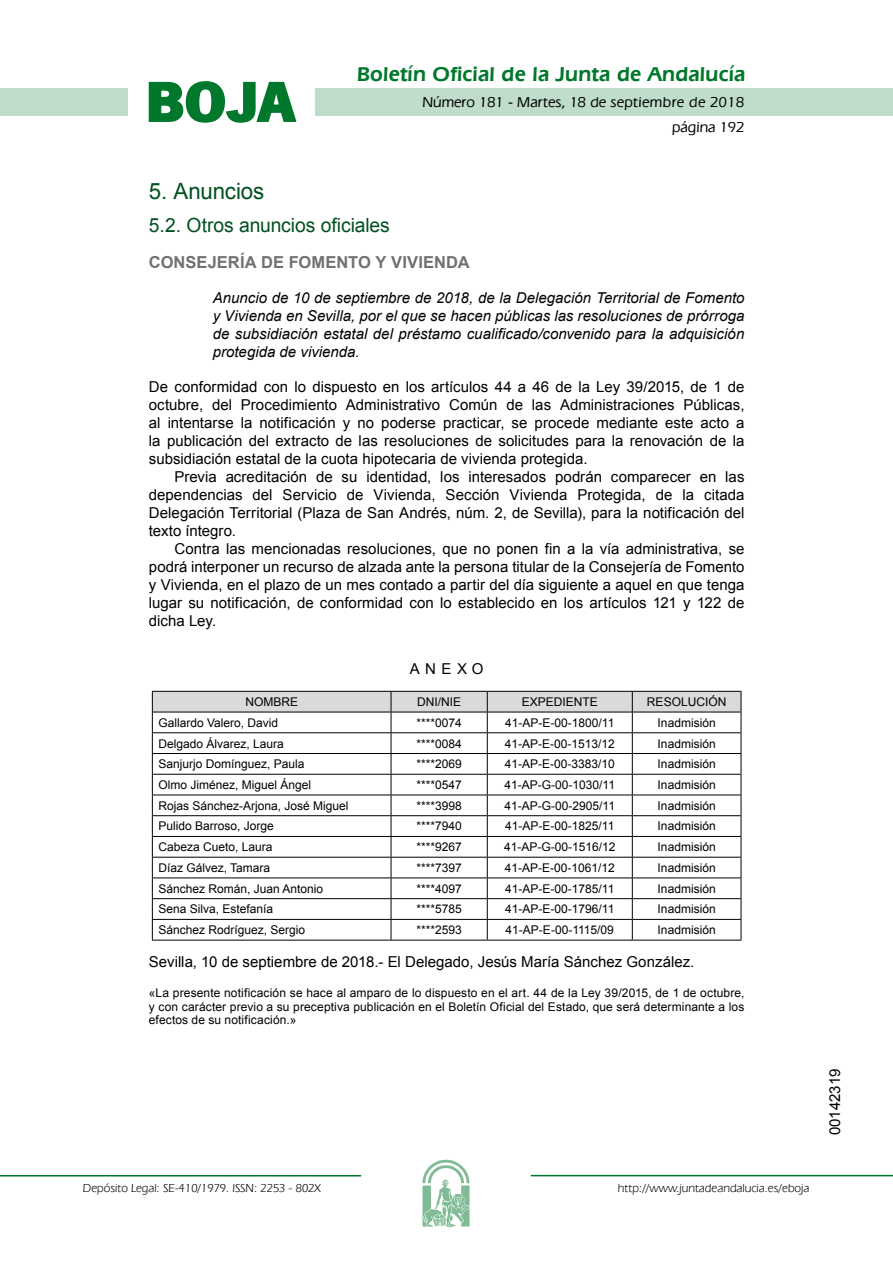
<style>
.page{position:relative;width:893px;height:1263px;background:#fff}
.page>*{position:absolute;margin:0;border:0;box-sizing:border-box;transform-origin:0 0}
.t1{font:700 57.75px "News Got T";color:#00782c;scale:1.14 1}
.t2{font:22.5px "Arial";letter-spacing:-.005em;color:#00501f}
.t3{font:600 21px "Eras IT Cby BT";letter-spacing:.01em;color:#00782c}
.t4{font:19.5px "Arial";letter-spacing:-.005em;color:#00501f}
.t5{font:700 16.5px "Arial";letter-spacing:.005em;color:#707173}
.t6{font:15px/18px "Arial";color:#000;text-align:justify}
.t7{font:italic 15px/18px "Arial";color:#000;text-align:justify}
.t8{font:500 15px/24.5px "Eras IT Cby BT";color:#000;text-align:right}
.t9{font:12px/13.5px "Arial";color:#000;text-align:justify}
.t10{font:12px "Eras IT Cby BT";color:#000}
</style>
<div class="page">
<div style="left:315px;top:88px;width:577px;height:28px;background:#bfddca"></div>
<div style="left:0;top:88px;width:128px;height:28px;background:#bfddca"></div>
<hr style="left:0;top:1175px;width:361px;height:2px;background:#00782c">
<svg style="left:422px;top:1159px;width:47px;height:68px"></svg>
<hr style="left:531px;top:1175px;width:361px;height:1px;background:#00782c">
<svg style="left:148px;top:81px;width:149px;height:42px"></svg>
<svg style="left:152px;top:691px;width:589px;height:249px"></svg>
<hr style="left:152px;top:940px;width:239px;height:1px;background:#000">
<hr style="left:391px;top:940px;width:96px;height:1px;background:#000">
<hr style="left:487px;top:940px;width:145px;height:1px;background:#000">
<hr style="left:632px;top:940px;width:109px;height:1px;background:#000">
<h1 class="t1" style="left:145px;top:68px;width:133px">BOJA</h1>
<h3 class="t3" style="left:357px;top:62px;width:390px">Boletín Oficial de la Junta de Andalucía</h3>
<p class="t8" style="left:422px;top:90px;width:323px">Número 181 - Martes, 18 de septiembre de 2018 página 192</p>
<h2 class="t2" style="left:149px;top:177px;width:117px">5. Anuncios</h2>
<h3 class="t4" style="left:149px;top:212px;width:242px">5.2. Otros anuncios oficiales</h3>
<p class="t5" style="left:149px;top:251px;width:322px">CONSEJERÍA DE FOMENTO Y VIVIENDA</p>
<p class="t7" style="left:213px;top:289px;width:533px">Anuncio de 10 de septiembre de 2018, de la Delegación Territorial de Fomento y Vivienda en Sevilla, por el que se hacen públicas las resoluciones de prórroga de subsidiación estatal del préstamo cualificado/convenido para la adquisición protegida de vivienda.</p>
<p class="t6" style="left:149px;top:378px;width:597px">De conformidad con lo dispuesto en los artículos 44 a 46 de la Ley 39/2015, de 1 de octubre, del Procedimiento Administrativo Común de las Administraciones Públicas, al intentarse la notificación y no poderse practicar, se procede mediante este acto a la publicación del extracto de las resoluciones de solicitudes para la renovación de la subsidiación estatal de la cuota hipotecaria de vivienda protegida.</p>
<p class="t6" style="left:149px;top:468px;width:597px;text-indent:26px">Previa acreditación de su identidad, los interesados podrán comparecer en las dependencias del Servicio de Vivienda, Sección Vivienda Protegida, de la citada Delegación Territorial (Plaza de San Andrés, núm. 2, de Sevilla), para la notificación del texto íntegro.</p>
<p class="t6" style="left:149px;top:540px;width:597px;text-indent:26px">Contra las mencionadas resoluciones, que no ponen fin a la vía administrativa, se podrá interponer un recurso de alzada ante la persona titular de la Consejería de Fomento y Vivienda, en el plazo de un mes contado a partir del día siguiente a aquel en que tenga lugar su notificación, de conformidad con lo establecido en los artículos 121 y 122 de dicha Ley.</p>
<p class="t6" style="left:410px;top:660px;width:75px">ANEXO</p>
<p class="t9" style="left:245px;top:695px;width:54px">NOMBRE</p>
<p class="t9" style="left:417px;top:695px;width:46px">DNI/NIE</p>
<p class="t9" style="left:521px;top:695px;width:78px">EXPEDIENTE</p>
<p class="t9" style="left:647px;top:695px;width:81px">RESOLUCIÓN</p>
<p class="t9" style="left:158px;top:716px;width:121px">Gallardo Valero, David</p>
<p class="t9" style="left:416px;top:716px;width:47px">****0074</p>
<p class="t9" style="left:505px;top:716px;width:111px">41-AP-E-00-1800/11</p>
<p class="t9" style="left:657px;top:716px;width:60px">Inadmisión</p>
<p class="t9" style="left:158px;top:737px;width:127px">Delgado Álvarez, Laura</p>
<p class="t9" style="left:416px;top:737px;width:47px">****0084</p>
<p class="t9" style="left:504px;top:737px;width:112px">41-AP-E-00-1513/12</p>
<p class="t9" style="left:657px;top:737px;width:60px">Inadmisión</p>
<p class="t9" style="left:158px;top:757px;width:148px">Sanjurjo Domínguez, Paula</p>
<p class="t9" style="left:416px;top:757px;width:47px">****2069</p>
<p class="t9" style="left:504px;top:757px;width:112px">41-AP-E-00-3383/10</p>
<p class="t9" style="left:657px;top:757px;width:60px">Inadmisión</p>
<p class="t9" style="left:158px;top:778px;width:154px">Olmo Jiménez, Miguel Ángel</p>
<p class="t9" style="left:416px;top:778px;width:47px">****0547</p>
<p class="t9" style="left:504px;top:778px;width:112px">41-AP-G-00-1030/11</p>
<p class="t9" style="left:657px;top:778px;width:60px">Inadmisión</p>
<p class="t9" style="left:158px;top:799px;width:192px">Rojas Sánchez-Arjona, José Miguel</p>
<p class="t9" style="left:416px;top:799px;width:47px">****3998</p>
<p class="t9" style="left:504px;top:799px;width:112px">41-AP-G-00-2905/11</p>
<p class="t9" style="left:657px;top:799px;width:60px">Inadmisión</p>
<p class="t9" style="left:158px;top:820px;width:117px">Pulido Barroso, Jorge</p>
<p class="t9" style="left:416px;top:820px;width:47px">****7940</p>
<p class="t9" style="left:505px;top:820px;width:111px">41-AP-E-00-1825/11</p>
<p class="t9" style="left:657px;top:820px;width:60px">Inadmisión</p>
<p class="t9" style="left:158px;top:840px;width:116px">Cabeza Cueto, Laura</p>
<p class="t9" style="left:416px;top:840px;width:47px">****9267</p>
<p class="t9" style="left:504px;top:840px;width:113px">41-AP-G-00-1516/12</p>
<p class="t9" style="left:657px;top:840px;width:60px">Inadmisión</p>
<p class="t9" style="left:158px;top:861px;width:113px">Díaz Gálvez, Tamara</p>
<p class="t9" style="left:416px;top:861px;width:47px">****7397</p>
<p class="t9" style="left:504px;top:861px;width:112px">41-AP-E-00-1061/12</p>
<p class="t9" style="left:657px;top:861px;width:60px">Inadmisión</p>
<p class="t9" style="left:158px;top:882px;width:166px">Sánchez Román, Juan Antonio</p>
<p class="t9" style="left:416px;top:882px;width:47px">****4097</p>
<p class="t9" style="left:505px;top:882px;width:111px">41-AP-E-00-1785/11</p>
<p class="t9" style="left:657px;top:882px;width:60px">Inadmisión</p>
<p class="t9" style="left:158px;top:903px;width:116px">Sena Silva, Estefanía</p>
<p class="t9" style="left:416px;top:903px;width:47px">****5785</p>
<p class="t9" style="left:505px;top:903px;width:111px">41-AP-E-00-1796/11</p>
<p class="t9" style="left:657px;top:903px;width:60px">Inadmisión</p>
<p class="t9" style="left:158px;top:923px;width:148px">Sánchez Rodríguez, Sergio</p>
<p class="t9" style="left:416px;top:923px;width:47px">****2593</p>
<p class="t9" style="left:505px;top:923px;width:110px">41-AP-E-00-1115/09</p>
<p class="t9" style="left:657px;top:923px;width:60px">Inadmisión</p>
<p class="t6" style="left:149px;top:953px;width:547px">Sevilla, 10 de septiembre de 2018.- El Delegado, Jesús María Sánchez González.</p>
<p class="t9" style="left:149px;top:987px;width:597px">«La presente notificación se hace al amparo de lo dispuesto en el art. 44 de la Ley 39/2015, de 1 de octubre, y con carácter previo a su preceptiva publicación en el Boletín Oficial del Estado, que será determinante a los efectos de su notificación.»</p>
<p class="t10" style="left:83px;top:1181px;width:239px">Depósito Legal: SE-410/1979. ISSN: 2253 - 802X</p>
<p class="t10" style="left:618px;top:1181px;width:193px">http://www.juntadeandalucia.es/eboja</p>
<p class="t6" style="left:826px;top:1135px;width:68px;rotate:-90deg">00142319</p>
</div>
